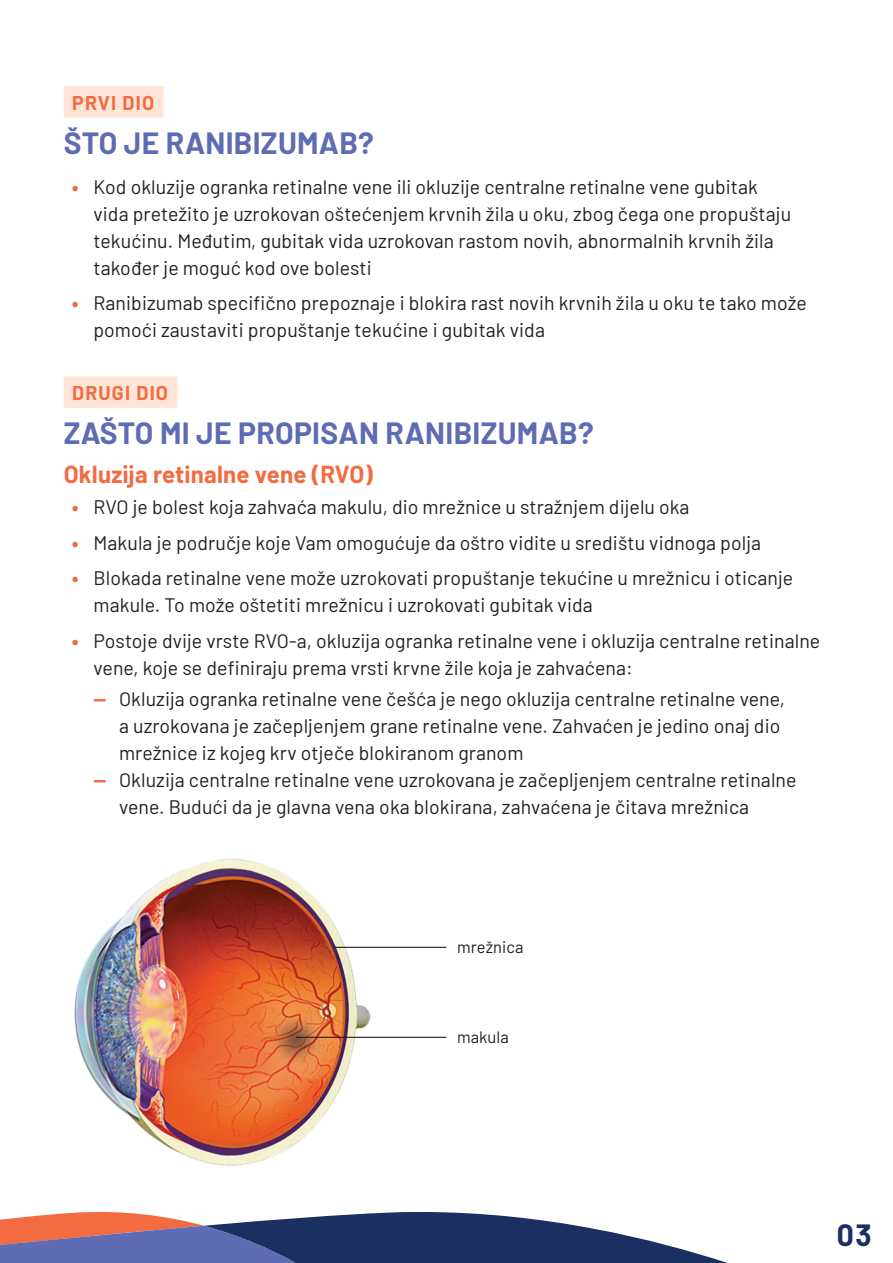
<style>
.page{position:relative;width:893px;height:1263px;background:#fff}
.page>*{position:absolute;margin:0;border:0;box-sizing:border-box;transform-origin:0 0}
.t1{font:700 30px "Barlow";letter-spacing:.01em;color:#5d6cb3}
.t2{font:700 30px "Barlow";color:#1d2e61}
.t3{font:700 24px "Barlow";letter-spacing:.01em;color:#f26b41}
.t4{font:19.5px/27px "Barlow";letter-spacing:.005em;color:#231f20}
.t5{font:700 19.5px "Barlow";letter-spacing:.06em;color:#f26b41}
.t6{font:16.5px "Barlow";letter-spacing:.005em;color:#231f20}
.s1{font-weight:900;color:#f26b41}
.s2{font-weight:700;color:#f26b41}
</style>
<div class="page">
<svg style="left:0;top:1211px;width:727px;height:52px"></svg>
<img style="left:74px;top:859px;width:307px;height:307px">
<div style="left:64px;top:86px;width:100px;height:32px;background:#fee5d7"></div>
<div style="left:64px;top:376px;width:114px;height:32px;background:#fee5d7"></div>
<hr style="left:334px;top:947px;width:112px;height:1px;background:#231f20">
<hr style="left:296px;top:1037px;width:150px;height:1px;background:#231f20">
<p class="t5" style="left:72px;top:88px;width:83px">PRVI DIO</p>
<h1 class="t1" style="left:64px;top:121px;width:312px">ŠTO JE RANIBIZUMAB?</h1>
<p class="t4" style="left:94px;top:172px;width:699px;text-indent:-21px"><span class="s1">•</span> Kod okluzije ogranka retinalne vene ili okluzije centralne retinalne vene gubitak vida pretežito je uzrokovan oštećenjem krvnih žila u oku, zbog čega one propuštaju tekućinu. Međutim, gubitak vida uzrokovan rastom novih, abnormalnih krvnih žila također je moguć kod ove bolesti</p>
<p class="t4" style="left:94px;top:288px;width:715px;text-indent:-21px"><span class="s1">•</span> Ranibizumab specifično prepoznaje i blokira rast novih krvnih žila u oku te tako može pomoći zaustaviti propuštanje tekućine i gubitak vida</p>
<p class="t5" style="left:72px;top:378px;width:97px">DRUGI DIO</p>
<h1 class="t1" style="left:64px;top:411px;width:531px">ZAŠTO MI JE PROPISAN RANIBIZUMAB?</h1>
<p class="t3" style="left:64px;top:456px;width:311px">Okluzija retinalne vene (RVO)</p>
<p class="t4" style="left:72px;top:492px;width:619px"><span class="s1">•</span> RVO je bolest koja zahvaća makulu, dio mrežnice u stražnjem dijelu oka</p>
<p class="t4" style="left:72px;top:528px;width:690px"><span class="s1">•</span> Makula je područje koje Vam omogućuje da oštro vidite u središtu vidnoga polja</p>
<p class="t4" style="left:94px;top:563px;width:701px;text-indent:-21px"><span class="s1">•</span> Blokada retinalne vene može uzrokovati propuštanje tekućine u mrežnicu i oticanje makule. To može oštetiti mrežnicu i uzrokovati gubitak vida</p>
<p class="t4" style="left:94px;top:626px;width:728px;text-indent:-21px"><span class="s1">•</span> Postoje dvije vrste RVO-a, okluzija ogranka retinalne vene i okluzija centralne retinalne vene, koje se definiraju prema vrsti krvne žile koja je zahvaćena:</p>
<p class="t4" style="left:119px;top:684px;width:667px;text-indent:-26px"><span class="s2">—</span> Okluzija ogranka retinalne vene češća je nego okluzija centralne retinalne vene, a uzrokovana je začepljenjem grane retinalne vene. Zahvaćen je jedino onaj dio mrežnice iz kojeg krv otječe blokiranom granom</p>
<p class="t4" style="left:119px;top:765px;width:679px;text-indent:-26px"><span class="s2">—</span> Okluzija centralne retinalne vene uzrokovana je začepljenjem centralne retinalne vene. Budući da je glavna vena oka blokirana, zahvaćena je čitava mrežnica</p>
<p class="t6" style="left:457px;top:935px;width:68px">mrežnica</p>
<p class="t6" style="left:457px;top:1025px;width:53px">makula</p>
<h1 class="t2" style="left:837px;top:1213px;width:36px">03</h1>
</div>
